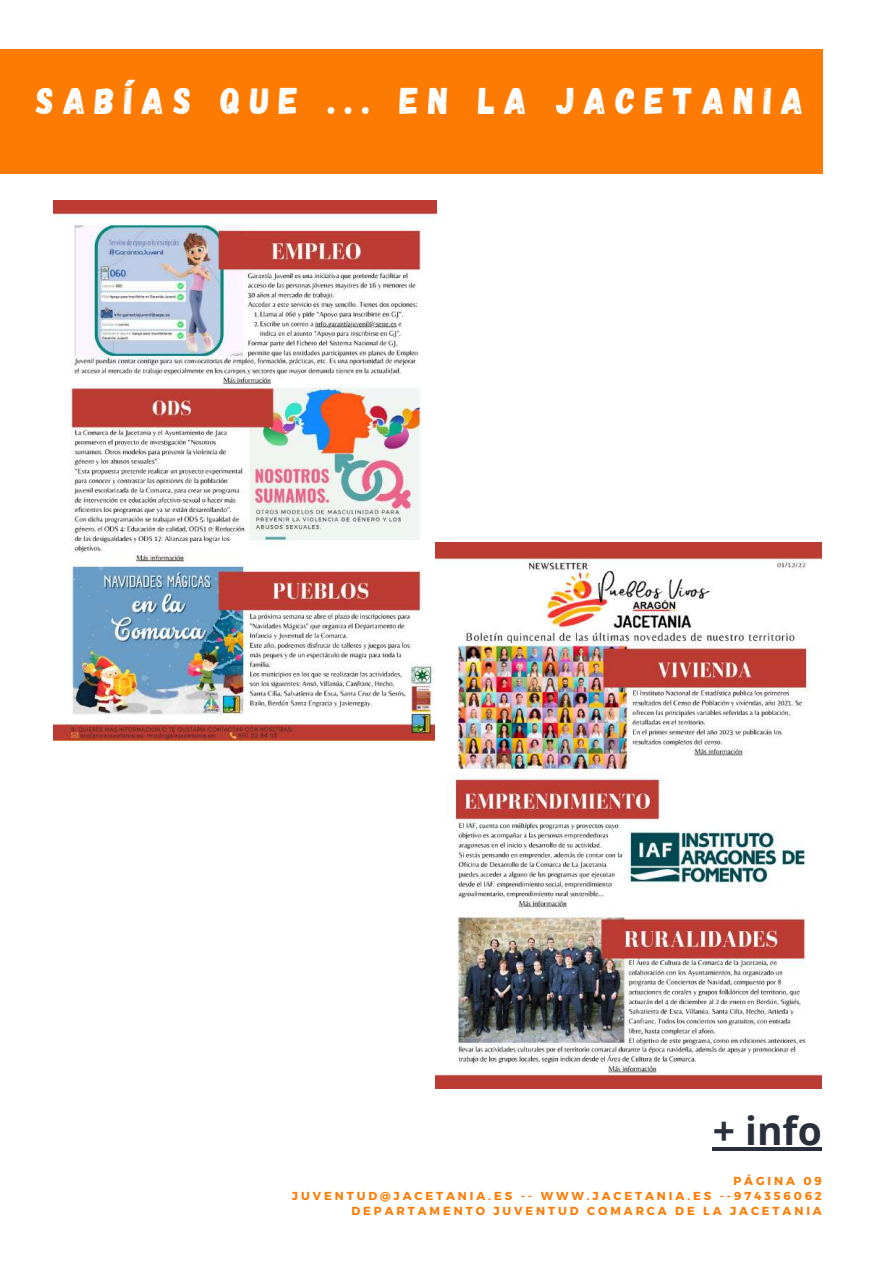
<style>
.page{position:relative;width:893px;height:1264px;background:#fff}
.page>*{position:absolute;margin:0;border:0;box-sizing:border-box;transform-origin:0 0}
.t1{font:700 39px "Open Sans";color:#2a2f3c}
.t2{font:37.2px "Gagalin";letter-spacing:.25em;color:#fff}
.t3{font:700 11.55px/15.5px "Montserrat";letter-spacing:.25em;color:#fe7b03;text-align:right}
</style>
<div class="page">
<div style="left:0;top:49px;width:822px;height:125px;background:#fe7b03"></div>
<img style="left:54px;top:201px;width:382px;height:539px">
<img style="left:435px;top:542px;width:386px;height:546px">
<hr style="left:712px;top:1147px;width:109px;height:3px;background:#2a2f3c">
<h2 class="t2" style="left:36px;top:77px;width:768px">SABÍAS QUE ... EN LA JACETANIA</h2>
<h1 class="t1" style="left:712px;top:1103px;width:111px">+ info</h1>
<p class="t3" style="left:292px;top:1172px;width:531px">PÁGINA 09<br>JUVENTUD@JACETANIA.ES -- WWW.JACETANIA.ES --974356062<br>DEPARTAMENTO JUVENTUD COMARCA DE LA JACETANIA</p>
</div>
